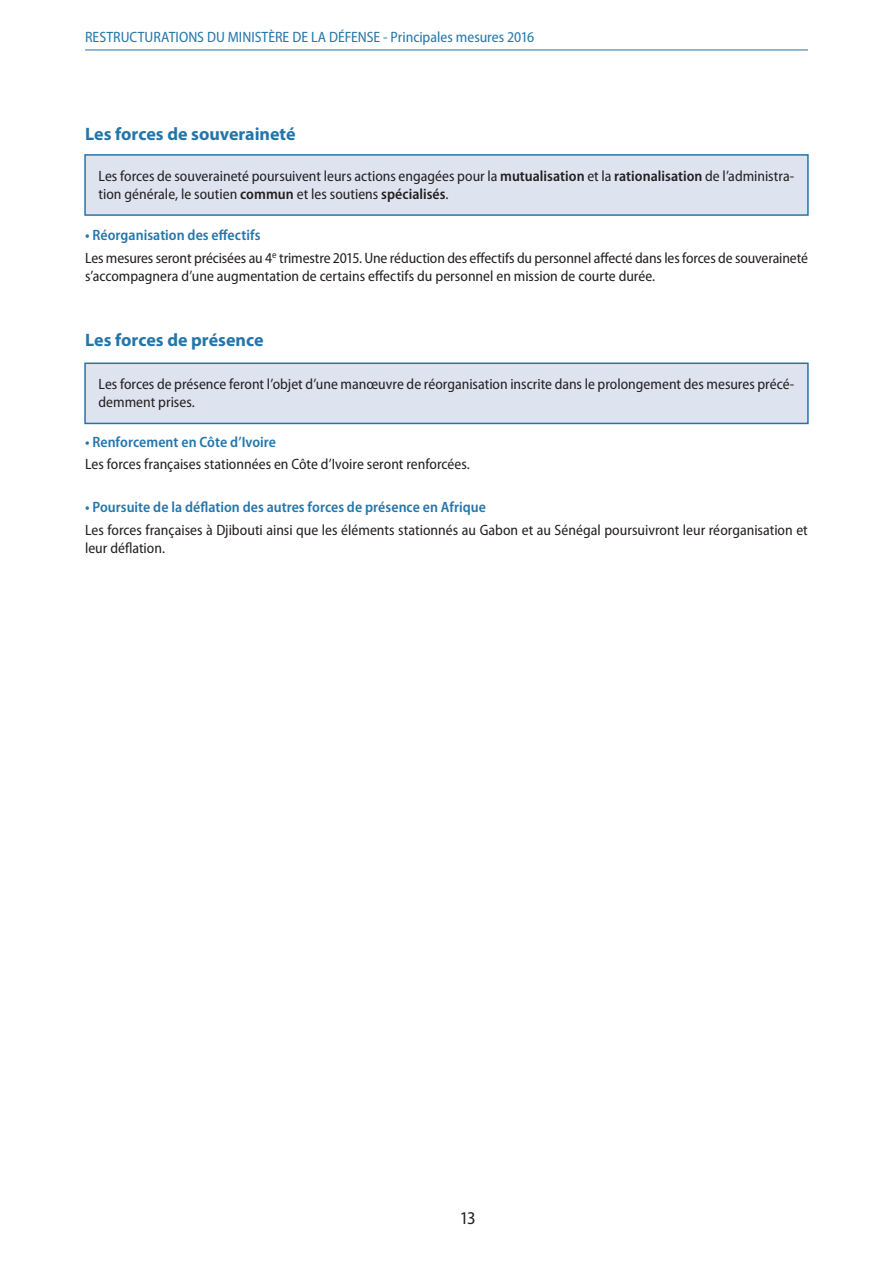
<style>
.page{position:relative;width:893px;height:1263px;background:#fff}
.page>*{position:absolute;margin:0;border:0;box-sizing:border-box;transform-origin:0 0}
.t1{font:700 18px "Myriad Pro";color:#2476aa}
.t2{font:semi-condensed 18px "Myriad Pro";color:#231f20}
.t3{font:semi-condensed 15px/18px "Myriad Pro";color:#231f20}
.t4{font:600 semi-condensed 15px "Myriad Pro";letter-spacing:.005em;color:#2476aa}
.t5{font:semi-condensed 15px "Myriad Pro";color:#2476aa}
.s1{font-weight:600}
.s2{font-weight:600;color:#2476aa}
</style>
<div class="page">
<hr style="left:85px;top:50px;width:723px;height:1px;background:#2476aa">
<div style="left:85px;top:155px;width:723px;height:60px;background:#dde3ef"></div>
<div style="left:84px;top:154px;width:725px;height:62px;border:2px solid #2476aa"></div>
<div style="left:85px;top:363px;width:723px;height:60px;background:#dde3ef"></div>
<div style="left:84px;top:362px;width:725px;height:62px;border:2px solid #2476aa"></div>
<p class="t5" style="left:85px;top:29px;width:451px">RESTRUCTURATIONS DU MINISTÈRE DE LA DÉFENSE - Principales mesures 2016</p>
<p class="t1" style="left:85px;top:122px;width:212px">Les forces de souveraineté</p>
<p class="t3" style="left:99px;top:167px;width:697px">Les forces de souveraineté poursuivent leurs actions engagées pour la <span class="s1">mutualisation</span> et la <span class="s1">rationalisation</span> de l’administra&shy;tion générale, le soutien <span class="s1">commun</span> et les soutiens <span class="s1">spécialisés</span>.</p>
<p class="t3" style="left:85px;top:225px;width:724px;line-height:22.2px"><span class="s2">• Réorganisation des effectifs<br></span>Les mesures seront précisées au 4<sup>e</sup> trimestre 2015. Une réduction des effectifs du personnel affecté dans les forces de souveraineté</p>
<p class="t3" style="left:85px;top:267px;width:572px">s’accompagnera d’une augmentation de certains effectifs du personnel en mission de courte durée.</p>
<p class="t1" style="left:85px;top:328px;width:180px">Les forces de présence</p>
<p class="t3" style="left:99px;top:376px;width:697px">Les forces de présence feront l’objet d’une manœuvre de réorganisation inscrite dans le prolongement des mesures précé&shy;demment prises.</p>
<p class="t4" style="left:85px;top:433px;width:193px">• Renforcement en Côte d’Ivoire</p>
<p class="t3" style="left:85px;top:455px;width:386px">Les forces françaises stationnées en Côte d’Ivoire seront renforcées.</p>
<p class="t4" style="left:85px;top:499px;width:402px">• Poursuite de la déflation des autres forces de présence en Afrique</p>
<p class="t3" style="left:85px;top:521px;width:724px">Les forces françaises à Djibouti ainsi que les éléments stationnés au Gabon et au Sénégal poursuivront leur réorganisation et leur déflation.</p>
<p class="t2" style="left:460px;top:1208px;width:17px">13</p>
</div>
